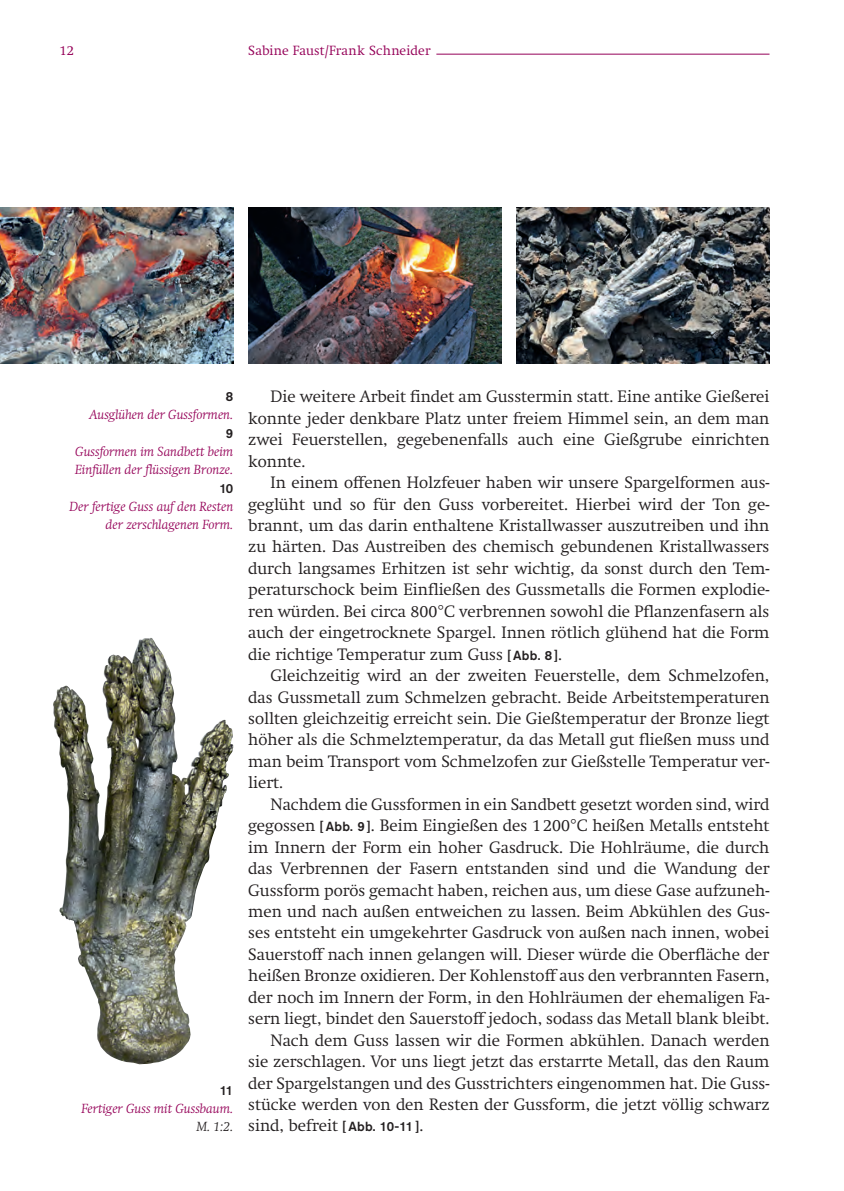
<style>
.page{position:relative;width:844px;height:1191px;background:#fff}
.page>*{position:absolute;margin:0;border:0;box-sizing:border-box;transform-origin:0 0}
.t1{font:300 16.28px/21.3px "Swift";color:#231f20;text-align:justify}
.t2{font:italic 300 13.12px/18.4px "Swift";color:#950058}
.t3{font:300 13.12px "Swift";letter-spacing:.015em;color:#950058}
.t4{font:500 13.12px "Akzidenz Grotesk Std";color:#231f20}
.t5{font:italic 300 13.12px "Swift";color:#231f20}
.s1{font-family:"Akzidenz Grotesk Std";font-weight:500;font-size:13.12px}
</style>
<div class="page">
<hr style="left:436px;top:54px;width:333px;height:1px;background:#950058">
<img style="left:0;top:208px;width:233px;height:155px">
<img style="left:248px;top:207px;width:253px;height:156px">
<img style="left:516px;top:207px;width:253px;height:156px">
<img style="left:53px;top:638px;width:166px;height:426px">
<p class="t3" style="left:60px;top:42px;width:16px">12</p>
<p class="t3" style="left:248px;top:42px;width:184px">Sabine Faust/Frank Schneider</p>
<p class="t4" style="left:226px;top:388px;width:9px">8</p>
<p class="t2" style="left:89px;top:405px;width:145px">Ausglühen der Gussformen.</p>
<p class="t4" style="left:226px;top:425px;width:9px">9</p>
<p class="t2" style="left:75px;top:442px;width:160px">Gussformen im Sandbett beim<br>Einfüllen der flüssigen Bronze.</p>
<p class="t4" style="left:219px;top:480px;width:15px">10</p>
<p class="t2" style="left:69px;top:497px;width:165px;text-align:right">Der fertige Guss auf den Resten der zerschlagenen Form.</p>
<p class="t4" style="left:220px;top:1082px;width:15px">11</p>
<p class="t2" style="left:81px;top:1099px;width:153px">Fertiger Guss mit Gussbaum.</p>
<p class="t5" style="left:196px;top:1119px;width:38px">M. 1:2.</p>
<p class="t1" style="left:248px;top:386px;width:522px;text-indent:22px">Die weitere Arbeit findet am Gusstermin statt. Eine antike Gießerei konnte jeder denkbare Platz unter freiem Himmel sein, an dem man zwei Feuerstellen, gegebenenfalls auch eine Gießgrube einrichten konnte.</p>
<p class="t1" style="left:248px;top:472px;width:522px;text-indent:22px">In einem offenen Holzfeuer haben wir unsere Spargelformen aus&shy;geglüht und so für den Guss vorbereitet. Hierbei wird der Ton ge&shy;brannt, um das darin enthaltene Kristallwasser auszutreiben und ihn zu härten. Das Austreiben des chemisch gebundenen Kristallwassers durch langsames Erhitzen ist sehr wichtig, da sonst durch den Tem&shy;peraturschock beim Einfließen des Gussmetalls die Formen explodie&shy;ren würden. Bei circa 800°C verbrennen sowohl die Pflanzenfasern als auch der eingetrocknete Spargel. Innen rötlich glühend hat die Form die richtige Temperatur zum Guss <span class="s1">[ Abb. 8 ]</span>.</p>
<p class="t1" style="left:248px;top:665px;width:522px;text-indent:22px">Gleichzeitig wird an der zweiten Feuerstelle, dem Schmelzofen, das Gussmetall zum Schmelzen gebracht. Beide Arbeitstemperaturen sollten gleichzeitig erreicht sein. Die Gießtemperatur der Bronze liegt höher als die Schmelztemperatur, da das Metall gut fließen muss und man beim Transport vom Schmelzofen zur Gießstelle Temperatur ver&shy;liert.</p>
<p class="t1" style="left:270px;top:793px;width:500px">Nachdem die Gussformen in ein Sandbett gesetzt worden sind, wird</p>
<p class="t1" style="left:248px;top:815px;width:522px">gegossen <span class="s1">[ Abb. 9 ]</span>. Beim Eingießen des 1200°C heißen Metalls entsteht</p>
<p class="t1" style="left:248px;top:836px;width:522px">im Innern der Form ein hoher Gasdruck. Die Hohlräume, die durch</p>
<p class="t1" style="left:248px;top:858px;width:522px">das Verbrennen der Fasern entstanden sind und die Wandung der</p>
<p class="t1" style="left:248px;top:879px;width:522px">Gussform porös gemacht haben, reichen aus, um diese Gase aufzuneh-</p>
<p class="t1" style="left:248px;top:900px;width:522px">men und nach außen entweichen zu lassen. Beim Abkühlen des Gus-</p>
<p class="t1" style="left:248px;top:922px;width:522px">ses entsteht ein umgekehrter Gasdruck von außen nach innen, wobei</p>
<p class="t1" style="left:248px;top:943px;width:522px">Sauerstoff nach innen gelangen will. Dieser würde die Oberfläche der</p>
<p class="t1" style="left:248px;top:965px;width:522px">heißen Bronze oxidieren. Der Kohlenstoff aus den verbrannten Fasern,</p>
<p class="t1" style="left:248px;top:986px;width:522px">der noch im Innern der Form, in den Hohlräumen der ehemaligen Fa-</p>
<p class="t1" style="left:248px;top:1008px;width:522px">sern liegt, bindet den Sauerstoff jedoch, sodass das Metall blank bleibt.</p>
<p class="t1" style="left:270px;top:1029px;width:500px">Nach dem Guss lassen wir die Formen abkühlen. Danach werden</p>
<p class="t1" style="left:248px;top:1050px;width:522px">sie zerschlagen. Vor uns liegt jetzt das erstarrte Metall, das den Raum</p>
<p class="t1" style="left:248px;top:1072px;width:522px">der Spargelstangen und des Gusstrichters eingenommen hat. Die Guss-</p>
<p class="t1" style="left:248px;top:1093px;width:522px">stücke werden von den Resten der Gussform, die jetzt völlig schwarz</p>
<p class="t1" style="left:248px;top:1115px;width:177px">sind, befreit <span class="s1">[ Abb. 10-11 ]</span>.</p>
</div>
